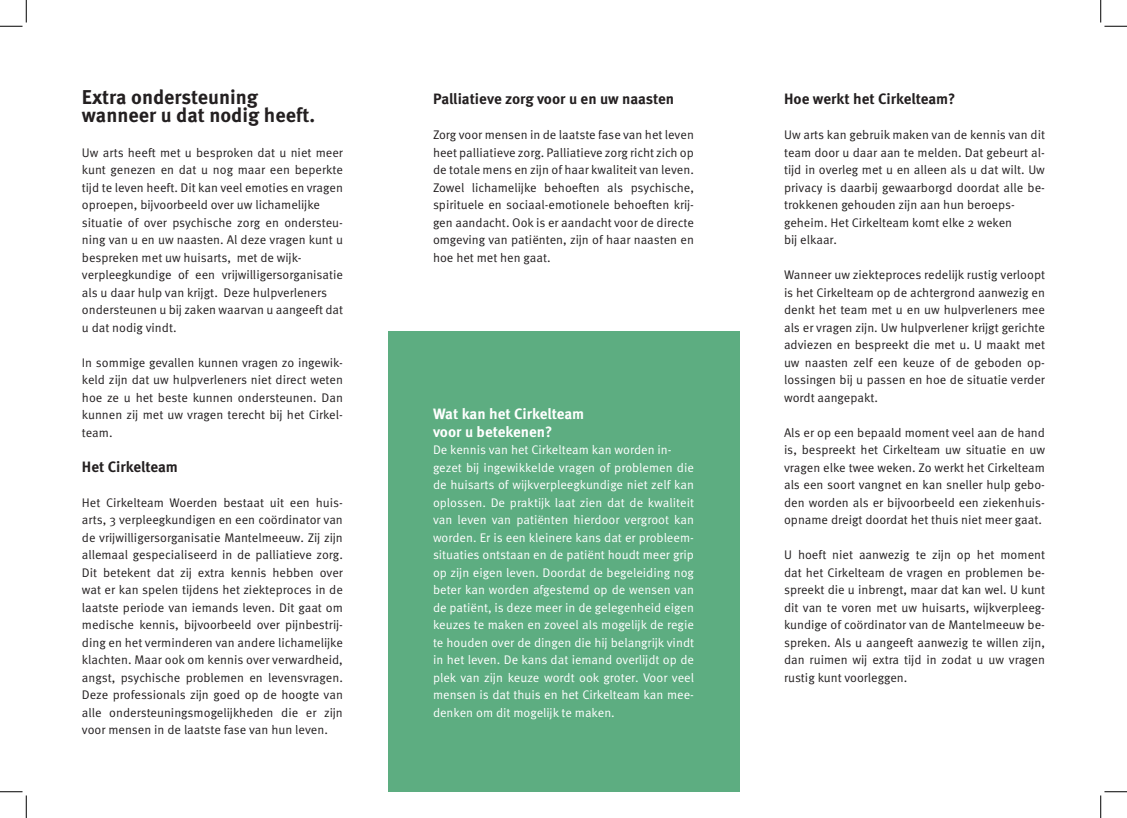
<style>
.page{position:relative;width:1127px;height:818px;background:#fff}
.page>*{position:absolute;margin:0;border:0;box-sizing:border-box;transform-origin:0 0}
.t1{font:700 20px "Meta Pro";color:#231f20}
.t2{font:700 15px "Meta Pro";color:#231f20}
.t3{font:700 15px "Meta Pro";color:#fff}
.t4{font:12.5px/17.5px "Meta Pro";color:#231f20;text-align:justify}
.t5{font:12.5px/17.5px "Meta Pro";color:#fff;text-align:justify}
</style>
<div class="page">
<div style="left:388px;top:331px;width:350px;height:461px;background:#5dad81"></div>
<svg style="left:0;top:0;width:27px;height:27px"></svg>
<svg style="left:0;top:791px;width:27px;height:27px"></svg>
<svg style="left:1100px;top:0;width:26px;height:27px"></svg>
<svg style="left:1100px;top:791px;width:26px;height:27px"></svg>
<p class="t1" style="left:82px;top:84px;width:177px">Extra ondersteuning</p>
<p class="t1" style="left:82px;top:102px;width:235px">wanneer u dat nodig heeft.</p>
<p class="t4" style="left:82px;top:144px;width:262px">Uw arts heeft met u besproken dat u niet meer kunt genezen en dat u nog maar een beperkte tijd te leven heeft. Dit kan veel emoties en vragen oproepen, bijvoorbeeld over uw lichamelijke</p>
<p class="t4" style="left:82px;top:214px;width:262px">situatie of over psychische zorg en ondersteu&shy;ning van u en uw naasten. Al deze vragen kunt u bespreken met uw huisarts, met de wijk-</p>
<p class="t4" style="left:82px;top:266px;width:262px">verpleegkundige of een vrijwilligersorganisatie als u daar hulp van krijgt. Deze hulpverleners</p>
<p class="t4" style="left:82px;top:301px;width:262px">ondersteunen u bij zaken waarvan u aangeeft dat u dat nodig vindt.</p>
<p class="t4" style="left:82px;top:354px;width:262px">In sommige gevallen kunnen vragen zo ingewik&shy;keld zijn dat uw hulpverleners niet direct weten hoe ze u het beste kunnen ondersteunen. Dan kunnen zij met uw vragen terecht bij het Cirkel&shy;team.</p>
<p class="t2" style="left:82px;top:457px;width:97px">Het Cirkelteam</p>
<p class="t4" style="left:82px;top:494px;width:262px">Het Cirkelteam Woerden bestaat uit een huis&shy;arts, 3 verpleegkundigen en een coördinator van de vrijwilligersorganisatie Mantelmeeuw. Zij zijn allemaal gespecialiseerd in de palliatieve zorg.<br>Dit betekent dat zij extra kennis hebben over wat er kan spelen tijdens het ziekteproces in de laatste periode van iemands leven. Dit gaat om medische kennis, bijvoorbeeld over pijnbestrij&shy;ding en het verminderen van andere lichamelijke klachten. Maar ook om kennis over verwardheid, angst, psychische problemen en levensvragen.<br>Deze professionals zijn goed op de hoogte van alle ondersteuningsmogelijkheden die er zijn voor mensen in de laatste fase van hun leven.</p>
<p class="t2" style="left:433px;top:89px;width:243px">Palliatieve zorg voor u en uw naasten</p>
<p class="t4" style="left:433px;top:126px;width:262px">Zorg voor mensen in de laatste fase van het leven heet palliatieve zorg. Palliatieve zorg richt zich op de totale mens en zijn of haar kwaliteit van leven.<br>Zowel lichamelijke behoeften als psychische, spirituele en sociaal-emotionele behoeften krij&shy;gen aandacht. Ook is er aandacht voor de directe omgeving van patiënten, zijn of haar naasten en hoe het met hen gaat.</p>
<p class="t3" style="left:433px;top:404px;width:153px">Wat kan het Cirkelteam</p>
<p class="t3" style="left:433px;top:422px;width:121px">voor u betekenen?</p>
<p class="t5" style="left:433px;top:441px;width:240px">De kennis van het Cirkelteam kan worden in-</p>
<p class="t5" style="left:433px;top:459px;width:262px">gezet bij ingewikkelde vragen of problemen die de huisarts of wijkverpleegkundige niet zelf kan oplossen. De praktijk laat zien dat de kwaliteit van leven van patiënten hierdoor vergroot kan worden. Er is een kleinere kans dat er probleem&shy;situaties ontstaan en de patiënt houdt meer grip op zijn eigen leven. Doordat de begeleiding nog beter kan worden afgestemd op de wensen van de patiënt, is deze meer in de gelegenheid eigen keuzes te maken en zoveel als mogelijk de regie te houden over de dingen die hij belangrijk vindt in het leven. De kans dat iemand overlijdt op de plek van zijn keuze wordt ook groter. Voor veel mensen is dat thuis en het Cirkelteam kan mee&shy;denken om dit mogelijk te maken.</p>
<p class="t2" style="left:783px;top:89px;width:173px">Hoe werkt het Cirkelteam?</p>
<p class="t4" style="left:783px;top:126px;width:262px">Uw arts kan gebruik maken van de kennis van dit team door u daar aan te melden. Dat gebeurt al&shy;tijd in overleg met u en alleen als u dat wilt. Uw privacy is daarbij gewaarborgd doordat alle be&shy;trokkenen gehouden zijn aan hun beroeps-</p>
<p class="t4" style="left:783px;top:214px;width:229px">geheim. Het Cirkelteam komt elke 2 weken</p>
<p class="t4" style="left:783px;top:231px;width:54px">bij elkaar.</p>
<p class="t4" style="left:783px;top:266px;width:262px">Wanneer uw ziekteproces redelijk rustig verloopt is het Cirkelteam op de achtergrond aanwezig en denkt het team met u en uw hulpverleners mee als er vragen zijn. Uw hulpverlener krijgt gerichte adviezen en bespreekt die met u. U maakt met uw naasten zelf een keuze of de geboden op&shy;lossingen bij u passen en hoe de situatie verder wordt aangepakt.</p>
<p class="t4" style="left:783px;top:424px;width:262px">Als er op een bepaald moment veel aan de hand is, bespreekt het Cirkelteam uw situatie en uw vragen elke twee weken. Zo werkt het Cirkelteam als een soort vangnet en kan sneller hulp gebo&shy;den worden als er bijvoorbeeld een ziekenhuis&shy;opname dreigt doordat het thuis niet meer gaat.</p>
<p class="t4" style="left:783px;top:546px;width:262px">U hoeft niet aanwezig te zijn op het moment dat het Cirkelteam de vragen en problemen be&shy;spreekt die u inbrengt, maar dat kan wel. U kunt dit van te voren met uw huisarts, wijkverpleeg&shy;kundige of coördinator van de Mantelmeeuw be&shy;spreken. Als u aangeeft aanwezig te willen zijn, dan ruimen wij extra tijd in zodat u uw vragen rustig kunt voorleggen.</p>
</div>
